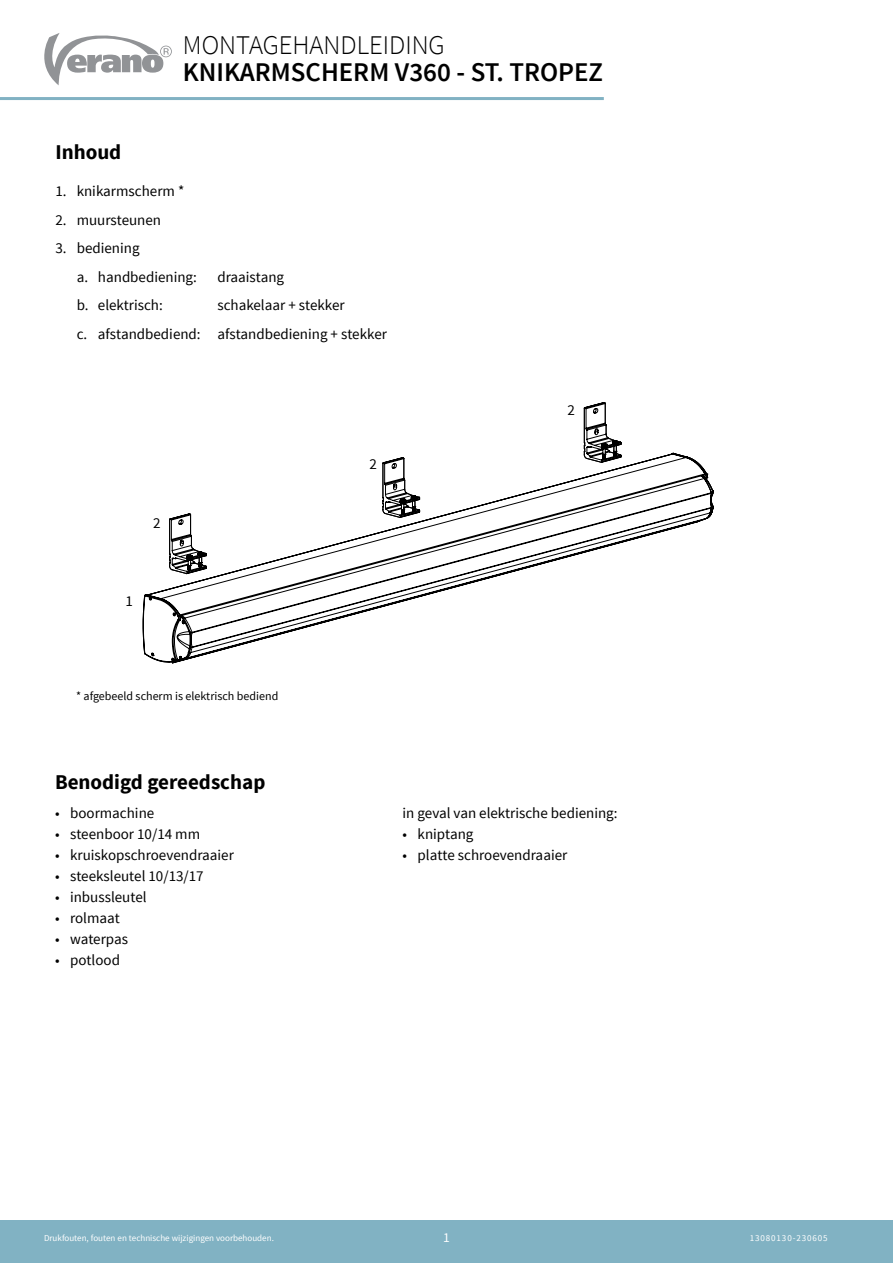
<style>
.page{position:relative;width:893px;height:1263px;background:#fff}
.page>*{position:absolute;margin:0;border:0;box-sizing:border-box;transform-origin:0 0}
.t1{font:600 27px "Source Sans Pro";color:#000}
.t2{font:300 27px "Source Sans Pro";color:#000}
.t3{font:700 21px "Source Sans Pro";color:#000}
.t4{font:15px/28.5px "Source Sans Pro";color:#000}
.t5{font:13.5px "Source Sans Pro";color:#fff}
.t6{font:12px "Source Sans Pro";color:#000}
.t7{font:9px "Source Sans Pro";color:#fff}
.t8{font:9px "Source Sans Pro";letter-spacing:.1em;color:#fff}
</style>
<div class="page">
<svg style="left:44px;top:33px;width:128px;height:52px"></svg>
<hr style="left:0;top:97px;width:604px;height:3px;background:#81b2c3">
<div style="left:0;top:1220px;width:893px;height:43px;background:#81b2c3"></div>
<svg style="left:143px;top:452px;width:571px;height:211px"></svg>
<svg style="left:169px;top:402px;width:453px;height:173px"></svg>
<h1 class="t2" style="left:183px;top:29px;width:263px">MONTAGEHANDLEIDING</h1>
<h1 class="t1" style="left:183px;top:55px;width:422px">KNIKARMSCHERM V360 - ST. TROPEZ</h1>
<h2 class="t3" style="left:55px;top:139px;width:67px">Inhoud</h2>
<p class="t4" style="left:55px;top:177px;width:130px">1. knikarmscherm *</p>
<p class="t4" style="left:55px;top:206px;width:107px">2. muursteunen</p>
<p class="t4" style="left:77px;top:234px;width:122px;text-indent:-21px">3. bediening<br>a. handbediening:</p>
<p class="t4" style="left:217px;top:263px;width:68px">draaistang</p>
<p class="t4" style="left:77px;top:291px;width:312px;text-indent:141px">schakelaar + stekker<br>c. afstandbediend: afstandbediening + stekker</p>
<p class="t4" style="left:77px;top:291px;width:88px">b. elektrisch:</p>
<p class="t4" style="left:153px;top:509px;width:9px">2</p>
<p class="t4" style="left:125px;top:587px;width:9px">1</p>
<p class="t4" style="left:369px;top:450px;width:9px">2</p>
<p class="t4" style="left:567px;top:396px;width:9px">2</p>
<p class="t6" style="left:76px;top:688px;width:204px">* afgebeeld scherm is elektrisch bediend</p>
<h2 class="t3" style="left:55px;top:768px;width:212px">Benodigd gereedschap</h2>
<p class="t4" style="left:55px;top:799px;width:101px">• boormachine</p>
<p class="t4" style="left:55px;top:820px;width:147px">• steenboor 10/14 mm</p>
<p class="t4" style="left:55px;top:841px;width:180px">• kruiskopschroevendraaier</p>
<p class="t4" style="left:55px;top:862px;width:150px">• steeksleutel 10/13/17</p>
<p class="t4" style="left:55px;top:883px;width:93px">• inbussleutel</p>
<p class="t4" style="left:55px;top:904px;width:66px">• rolmaat</p>
<p class="t4" style="left:55px;top:925px;width:74px">• waterpas</p>
<p class="t4" style="left:55px;top:946px;width:66px">• potlood</p>
<p class="t4" style="left:403px;top:799px;width:216px">in geval van elektrische bediening:</p>
<p class="t4" style="left:403px;top:820px;width:72px">• kniptang</p>
<p class="t4" style="left:403px;top:841px;width:166px">• platte schroevendraaier</p>
<p class="t7" style="left:44px;top:1233px;width:231px">Drukfouten, fouten en technische wijzigingen voorbehouden.</p>
<p class="t5" style="left:443px;top:1229px;width:8px">1</p>
<p class="t8" style="left:750px;top:1233px;width:80px">13080130-230605</p>
</div>
